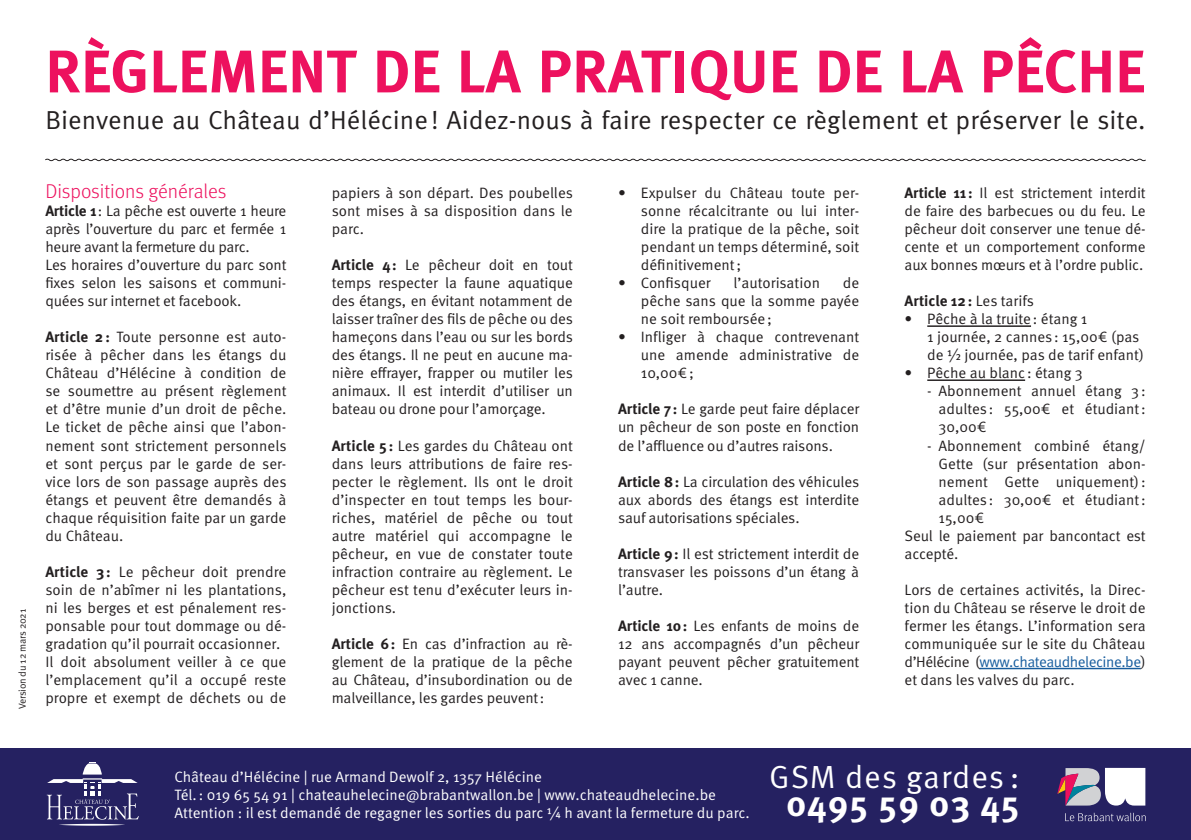
<style>
.page{position:relative;width:1191px;height:840px;background:#fff}
.page>*{position:absolute;margin:0;border:0;box-sizing:border-box;transform-origin:0 0}
.t1{font:700 60px "Meta OT";color:#ed115e}
.t2{font:700 36px "Meta OT";letter-spacing:.03em;color:#fff}
.t3{font:32px "Meta OT Norm";letter-spacing:.025em;color:#fff}
.t4{font:26px "Meta OT Norm";color:#231f20}
.Titre_1{font:300 20px "Meta OT";color:#ed115e}
.Paragraphe{font:15px/18px "Meta OT Norm";letter-spacing:-.01em;color:#231f20;text-align:justify}
.t5{font:15px/18px "Meta OT Norm";color:#fff}
.Paragraphe-2{font:700 15px "Meta OT";color:#231f20}
.Paragraphe-3{font:10px "Meta OT Norm";letter-spacing:-.02em;color:#231f20}
.s1{font-family:"Meta OT";font-weight:700}
.s2{font-family:"Meta OT Norm";font-weight:400}
.s3{color:#175d9e}
</style>
<div class="page">
<div style="left:0;top:747px;width:1191px;height:92px;background:#252161"></div>
<svg style="left:47px;top:762px;width:92px;height:63px"></svg>
<svg style="left:1057px;top:767px;width:88px;height:38px"></svg>
<svg style="left:1065px;top:812px;width:80px;height:8px"></svg>
<hr style="left:927px;top:325px;width:104px;height:2px;background:#231f20">
<hr style="left:927px;top:379px;width:98px;height:2px;background:#231f20">
<hr style="left:979px;top:667px;width:161px;height:2px;background:#175d9e">
<svg style="left:45px;top:158px;width:1101px;height:3px"></svg>
<p class="t1" style="left:45px;top:33px;width:1101px">RÈGLEMENT DE LA PRATIQUE DE LA PÊCHE</p>
<p class="t4" style="left:45px;top:105px;width:1101px">Bienvenue au Château d’Hélécine! Aidez-nous à faire respecter ce règlement et préserver le site.</p>
<p class="Paragraphe-3" style="left:16px;top:709px;width:102px;rotate:-90deg">Version du 12 mars 2021</p>
<p class="Titre_1" style="left:45px;top:179px;width:182px">Dispositions générales</p>
<p class="Paragraphe" style="left:45px;top:202px;width:242px"><span class="s1">Article 1</span>: La pêche est ouverte 1 heure après l’ouverture du parc et fermée 1 heure avant la fermeture du parc.</p>
<p class="Paragraphe" style="left:45px;top:256px;width:243px">Les horaires d’ouverture du parc sont fixes selon les saisons et communi&shy;quées sur internet et facebook.</p>
<p class="Paragraphe" style="left:45px;top:328px;width:243px"><span class="s1">Article 2:</span> Toute personne est auto&shy;risée à pêcher dans les étangs du Château d’Hélécine à condition de se soumettre au présent règlement et d’être munie d’un droit de pêche.<br>Le ticket de pêche ainsi que l’abon&shy;nement sont strictement personnels et sont perçus par le garde de ser&shy;vice lors de son passage auprès des étangs et peuvent être demandés à chaque réquisition faite par un garde du Château.</p>
<p class="Paragraphe" style="left:45px;top:562px;width:242px"><span class="s1">Article 3:</span> Le pêcheur doit prendre soin de n’abîmer ni les plantations, ni les berges et est pénalement res&shy;ponsable pour tout dommage ou dé&shy;gradation qu’il pourrait occasionner.</p>
<p class="Paragraphe" style="left:45px;top:652px;width:242px">Il doit absolument veiller à ce que l’emplacement qu’il a occupé reste propre et exempt de déchets ou de</p>
<p class="Paragraphe" style="left:332px;top:184px;width:243px">papiers à son départ. Des poubelles sont mises à sa disposition dans le parc.</p>
<p class="Paragraphe" style="left:332px;top:256px;width:243px"><span class="s1">Article 4:</span> Le pêcheur doit en tout temps respecter la faune aquatique des étangs, en évitant notamment de laisser traîner des fils de pêche ou des hameçons dans l’eau ou sur les bords des étangs. Il ne peut en aucune ma&shy;nière effrayer, frapper ou mutiler les animaux. Il est interdit d’utiliser un bateau ou drone pour l’amorçage.</p>
<p class="Paragraphe" style="left:332px;top:436px;width:243px"><span class="s1">Article 5:</span> Les gardes du Château ont dans leurs attributions de faire res&shy;pecter le règlement. Ils ont le droit d’inspecter en tout temps les bour&shy;riches, matériel de pêche ou tout autre matériel qui accompagne le pêcheur, en vue de constater toute infraction contraire au règlement. Le pêcheur est tenu d’exécuter leurs in&shy;jonctions.</p>
<p class="Paragraphe" style="left:332px;top:634px;width:242px"><span class="s1">Article 6:</span> En cas d’infraction au rè&shy;glement de la pratique de la pêche au Château, d’insubordination ou de malveillance, les gardes peuvent:</p>
<p class="Paragraphe" style="left:641px;top:184px;width:220px;text-indent:-23px">• Expulser du Château toute per&shy;sonne récalcitrante ou lui inter&shy;dire la pratique de la pêche, soit pendant un temps déterminé, soit définitivement;</p>
<p class="Paragraphe" style="left:618px;top:274px;width:94px">• Confisquer</p>
<p class="Paragraphe" style="left:733px;top:274px;width:88px">l’autorisation</p>
<p class="Paragraphe" style="left:641px;top:274px;width:220px;text-indent:202px">de pêche sans que la somme payée ne soit remboursée;</p>
<p class="Paragraphe" style="left:641px;top:328px;width:220px;text-indent:-23px">• Infliger à chaque contrevenant une amende administrative de 10,00€;</p>
<p class="Paragraphe" style="left:618px;top:400px;width:242px"><span class="s1">Article 7:</span> Le garde peut faire déplacer un pêcheur de son poste en fonction de l’affluence ou d’autres raisons.</p>
<p class="Paragraphe" style="left:618px;top:472px;width:243px"><span class="s1">Article 8:</span> La circulation des véhicules aux abords des étangs est interdite sauf autorisations spéciales.</p>
<p class="Paragraphe" style="left:618px;top:544px;width:242px"><span class="s1">Article 9:</span> Il est strictement interdit de transvaser les poissons d’un étang à l’autre.</p>
<p class="Paragraphe" style="left:618px;top:616px;width:243px"><span class="s1">Article 10:</span> Les enfants de moins de 12 ans accompagnés d’un pêcheur payant peuvent pêcher gratuitement avec 1 canne.</p>
<p class="Paragraphe" style="left:904px;top:184px;width:243px"><span class="s1">Article 11:</span> Il est strictement interdit de faire des barbecues ou du feu. Le pêcheur doit conserver une tenue dé&shy;cente et un comportement conforme aux bonnes mœurs et à l’ordre public.</p>
<p class="Paragraphe-2" style="left:904px;top:291px;width:131px">Article 12: <span class="s2">Les tarifs</span></p>
<p class="Paragraphe" style="left:904px;top:310px;width:184px">• Pêche à la truite: étang 1</p>
<p class="Paragraphe" style="left:927px;top:328px;width:218px">1 journée, 2 cannes: 15,00€ (pas de ½ journée, pas de tarif enfant)</p>
<p class="Paragraphe" style="left:904px;top:364px;width:180px">• Pêche au blanc: étang 3</p>
<p class="Paragraphe" style="left:938px;top:382px;width:208px;text-indent:-11px">- Abonnement annuel étang 3: adultes: 55,00€ et étudiant:<br>30,00€</p>
<p class="Paragraphe" style="left:938px;top:436px;width:208px;text-indent:-11px">- Abonnement combiné étang/ Gette (sur présentation abon&shy;nement Gette uniquement): adultes: 30,00€ et étudiant:<br>15,00€</p>
<p class="Paragraphe" style="left:904px;top:526px;width:243px">Seul le paiement par bancontact est accepté.</p>
<p class="Paragraphe" style="left:904px;top:580px;width:242px">Lors de certaines activités, la Direc&shy;tion du Château se réserve le droit de fermer les étangs. L’information sera communiquée sur le site du Château d’Hélécine (<span class="s3">www.chateaudhelecine.be</span>) et dans les valves du parc.</p>
<p class="t5" style="left:174px;top:767px;width:576px">Château d’Hélécine | rue Armand Dewolf 2, 1357 Hélécine<br>Tél.: 019 65 54 91 | chateauhelecine@brabantwallon.be | www.chateaudhelecine.be<br>Attention : il est demandé de regagner les sorties du parc ¼ h avant la fermeture du parc.</p>
<h3 class="t3" style="left:769px;top:757px;width:252px">GSM des gardes :</h3>
<h2 class="t2" style="left:786px;top:780px;width:235px">0495 59 03 45</h2>
</div>
